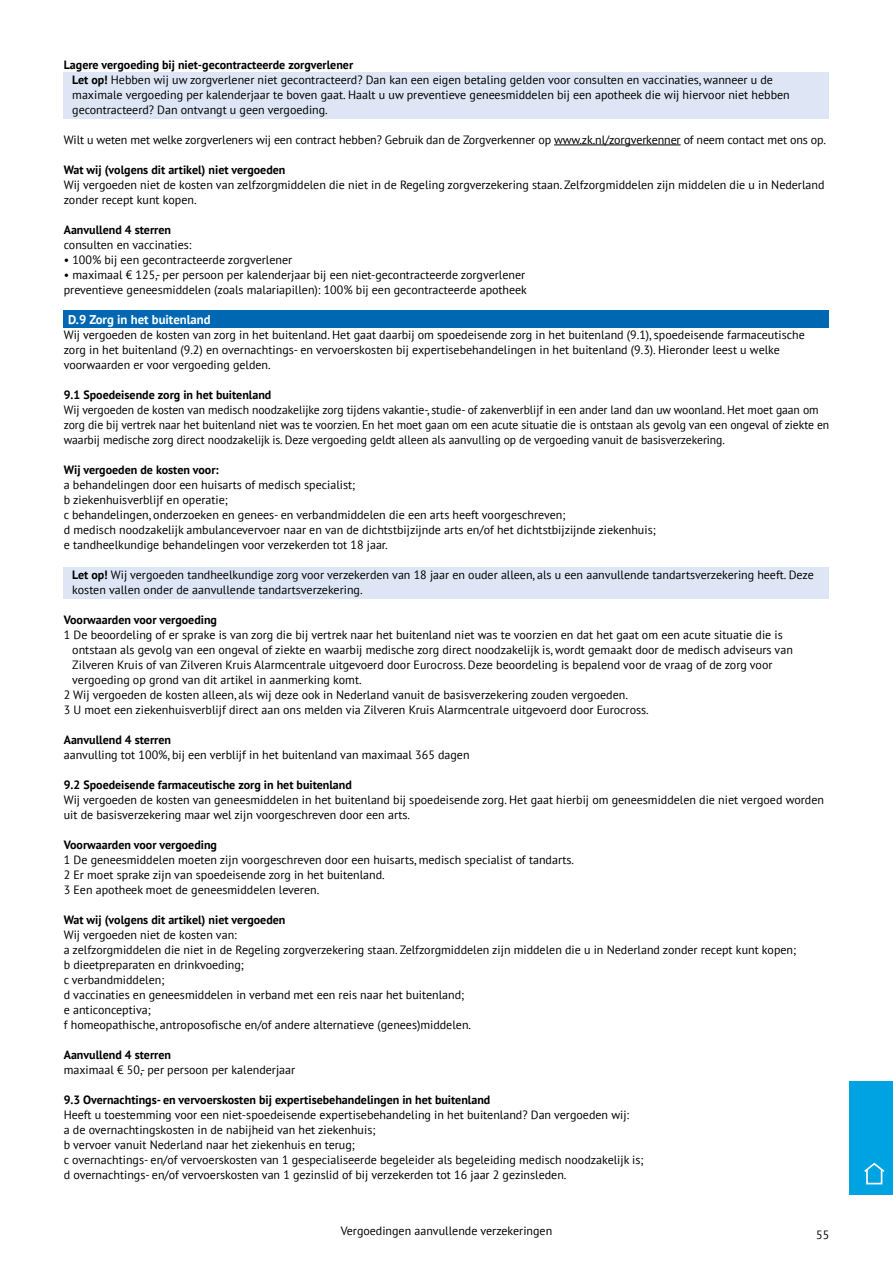
<style>
.page{position:relative;width:893px;height:1263px;background:#fff}
.page>*{position:absolute;margin:0;border:0;box-sizing:border-box;transform-origin:0 0}
.t1{font:700 12.75px "PT Sans";color:#fff}
.t2{font:12px/15px "PT Sans";color:#000}
.t3{font:700 12px "PT Sans";color:#000}
.s1{font-weight:700}
</style>
<div class="page">
<div style="left:64px;top:72px;width:765px;height:46px;background:#dee6f5"></div>
<hr style="left:554px;top:145px;width:127px;height:1px;background:#000">
<div style="left:64px;top:310px;width:765px;height:18px;background:#0067b2"></div>
<div style="left:64px;top:567px;width:765px;height:31px;background:#dee6f5"></div>
<div style="left:849px;top:1081px;width:44px;height:114px;background:#00a3e2"></div>
<svg style="left:864px;top:1162px;width:21px;height:12px"></svg>
<div style="left:866px;top:1169px;width:16px;height:15px;background:#00a3e2;border:2px solid #fff"></div>
<p class="t2" style="left:72px;top:57px;width:719px;text-indent:-9px"><span class="s1">Lagere vergoeding bij niet-gecontracteerde zorgverlener<br>Let op!</span> Hebben wij uw zorgverlener niet gecontracteerd? Dan kan een eigen betaling gelden voor consulten en vaccinaties, wanneer u de maximale vergoeding per kalenderjaar te boven gaat. Haalt u uw preventieve geneesmiddelen bij een apotheek die wij hiervoor niet hebben gecontracteerd? Dan ontvangt u geen vergoeding.</p>
<p class="t2" style="left:64px;top:132px;width:764px">Wilt u weten met welke zorgverleners wij een contract hebben? Gebruik dan de Zorgverkenner op www.zk.nl/zorgverkenner of neem contact met ons op.</p>
<p class="t3" style="left:64px;top:162px;width:223px">Wat wij (volgens dit artikel) niet vergoeden</p>
<p class="t2" style="left:64px;top:177px;width:762px">Wij vergoeden niet de kosten van zelfzorgmiddelen die niet in de Regeling zorgverzekering staan. Zelfzorgmiddelen zijn middelen die u in Nederland zonder recept kunt kopen.</p>
<p class="t3" style="left:64px;top:222px;width:109px">Aanvullend 4 sterren</p>
<p class="t2" style="left:64px;top:237px;width:129px">consulten en vaccinaties:</p>
<p class="t2" style="left:64px;top:252px;width:230px">• 100% bij een gecontracteerde zorgverlener</p>
<p class="t2" style="left:64px;top:267px;width:465px">• maximaal € 125,- per persoon per kalenderjaar bij een niet-gecontracteerde zorgverlener preventieve geneesmiddelen (zoals malariapillen): 100% bij een gecontracteerde apotheek</p>
<p class="t1" style="left:68px;top:311px;width:144px">D.9 Zorg in het buitenland</p>
<p class="t2" style="left:64px;top:327px;width:743px">Wij vergoeden de kosten van zorg in het buitenland. Het gaat daarbij om spoedeisende zorg in het buitenland (9.1), spoedeisende farmaceutische zorg in het buitenland (9.2) en overnachtings- en vervoerskosten bij expertisebehandelingen in het buitenland (9.3). Hieronder leest u welke voorwaarden er voor vergoeding gelden.</p>
<p class="t3" style="left:64px;top:387px;width:209px">9.1 Spoedeisende zorg in het buitenland</p>
<p class="t2" style="left:64px;top:402px;width:767px">Wij vergoeden de kosten van medisch noodzakelijke zorg tijdens vakantie-, studie- of zakenverblijf in een ander land dan uw woonland. Het moet gaan om zorg die bij vertrek naar het buitenland niet was te voorzien. En het moet gaan om een acute situatie die is ontstaan als gevolg van een ongeval of ziekte en waarbij medische zorg direct noodzakelijk is. Deze vergoeding geldt alleen als aanvulling op de vergoeding vanuit de basisverzekering.</p>
<p class="t3" style="left:64px;top:462px;width:157px">Wij vergoeden de kosten voor:</p>
<p class="t2" style="left:64px;top:477px;width:593px">a behandelingen door een huisarts of medisch specialist;<br>b ziekenhuisverblijf en operatie;<br>c behandelingen, onderzoeken en genees- en verbandmiddelen die een arts heeft voorgeschreven;<br>d medisch noodzakelijk ambulancevervoer naar en van de dichtstbijzijnde arts en/of het dichtstbijzijnde ziekenhuis; e tandheelkundige behandelingen voor verzekerden tot 18 jaar.</p>
<p class="t2" style="left:72px;top:567px;width:743px"><span class="s1">Let op!</span> Wij vergoeden tandheelkundige zorg voor verzekerden van 18 jaar en ouder alleen, als u een aanvullende tandartsverzekering heeft. Deze kosten vallen onder de aanvullende tandartsverzekering.</p>
<p class="t3" style="left:64px;top:612px;width:155px">Voorwaarden voor vergoeding</p>
<p class="t2" style="left:64px;top:627px;width:721px">1 De beoordeling of er sprake is van zorg die bij vertrek naar het buitenland niet was te voorzien en dat het gaat om een acute situatie die is</p>
<p class="t2" style="left:72px;top:642px;width:722px">ontstaan als gevolg van een ongeval of ziekte en waarbij medische zorg direct noodzakelijk is, wordt gemaakt door de medisch adviseurs van</p>
<p class="t2" style="left:72px;top:657px;width:702px">Zilveren Kruis of van Zilveren Kruis Alarmcentrale uitgevoerd door Eurocross. Deze beoordeling is bepalend voor de vraag of de zorg voor</p>
<p class="t2" style="left:72px;top:672px;width:291px">vergoeding op grond van dit artikel in aanmerking komt.</p>
<p class="t2" style="left:64px;top:687px;width:566px">2 Wij vergoeden de kosten alleen, als wij deze ook in Nederland vanuit de basisverzekering zouden vergoeden.</p>
<p class="t2" style="left:64px;top:702px;width:586px">3 U moet een ziekenhuisverblijf direct aan ons melden via Zilveren Kruis Alarmcentrale uitgevoerd door Eurocross.</p>
<p class="t3" style="left:64px;top:732px;width:109px">Aanvullend 4 sterren</p>
<p class="t2" style="left:64px;top:747px;width:407px">aanvulling tot 100%, bij een verblijf in het buitenland van maximaal 365 dagen</p>
<p class="t3" style="left:64px;top:777px;width:290px">9.2 Spoedeisende farmaceutische zorg in het buitenland</p>
<p class="t2" style="left:64px;top:792px;width:762px">Wij vergoeden de kosten van geneesmiddelen in het buitenland bij spoedeisende zorg. Het gaat hierbij om geneesmiddelen die niet vergoed worden uit de basisverzekering maar wel zijn voorgeschreven door een arts.</p>
<p class="t3" style="left:64px;top:837px;width:155px">Voorwaarden voor vergoeding</p>
<p class="t2" style="left:64px;top:852px;width:512px">1 De geneesmiddelen moeten zijn voorgeschreven door een huisarts, medisch specialist of tandarts.<br>2 Er moet sprake zijn van spoedeisende zorg in het buitenland.<br>3 Een apotheek moet de geneesmiddelen leveren.</p>
<p class="t3" style="left:64px;top:912px;width:223px">Wat wij (volgens dit artikel) niet vergoeden</p>
<p class="t2" style="left:64px;top:927px;width:734px">Wij vergoeden niet de kosten van:<br>a zelfzorgmiddelen die niet in de Regeling zorgverzekering staan. Zelfzorgmiddelen zijn middelen die u in Nederland zonder recept kunt kopen; b dieetpreparaten en drinkvoeding;<br>c verbandmiddelen;<br>d vaccinaties en geneesmiddelen in verband met een reis naar het buitenland;<br>e anticonceptiva;<br>f homeopathische, antroposofische en/of andere alternatieve (genees)middelen.</p>
<p class="t3" style="left:64px;top:1047px;width:109px">Aanvullend 4 sterren</p>
<p class="t2" style="left:64px;top:1062px;width:233px">maximaal € 50,- per persoon per kalenderjaar</p>
<p class="t3" style="left:64px;top:1092px;width:428px">9.3 Overnachtings- en vervoerskosten bij expertisebehandelingen in het buitenland</p>
<p class="t2" style="left:64px;top:1107px;width:581px">Heeft u toestemming voor een niet-spoedeisende expertisebehandeling in het buitenland? Dan vergoeden wij:<br>a de overnachtingskosten in de nabijheid van het ziekenhuis;<br>b vervoer vanuit Nederland naar het ziekenhuis en terug;<br>c overnachtings- en/of vervoerskosten van 1 gespecialiseerde begeleider als begeleiding medisch noodzakelijk is; d overnachtings- en/of vervoerskosten van 1 gezinslid of bij verzekerden tot 16 jaar 2 gezinsleden.</p>
<p class="t2" style="left:341px;top:1223px;width:213px">Vergoedingen aanvullende verzekeringen</p>
<p class="t2" style="left:816px;top:1227px;width:15px">55</p>
</div>
